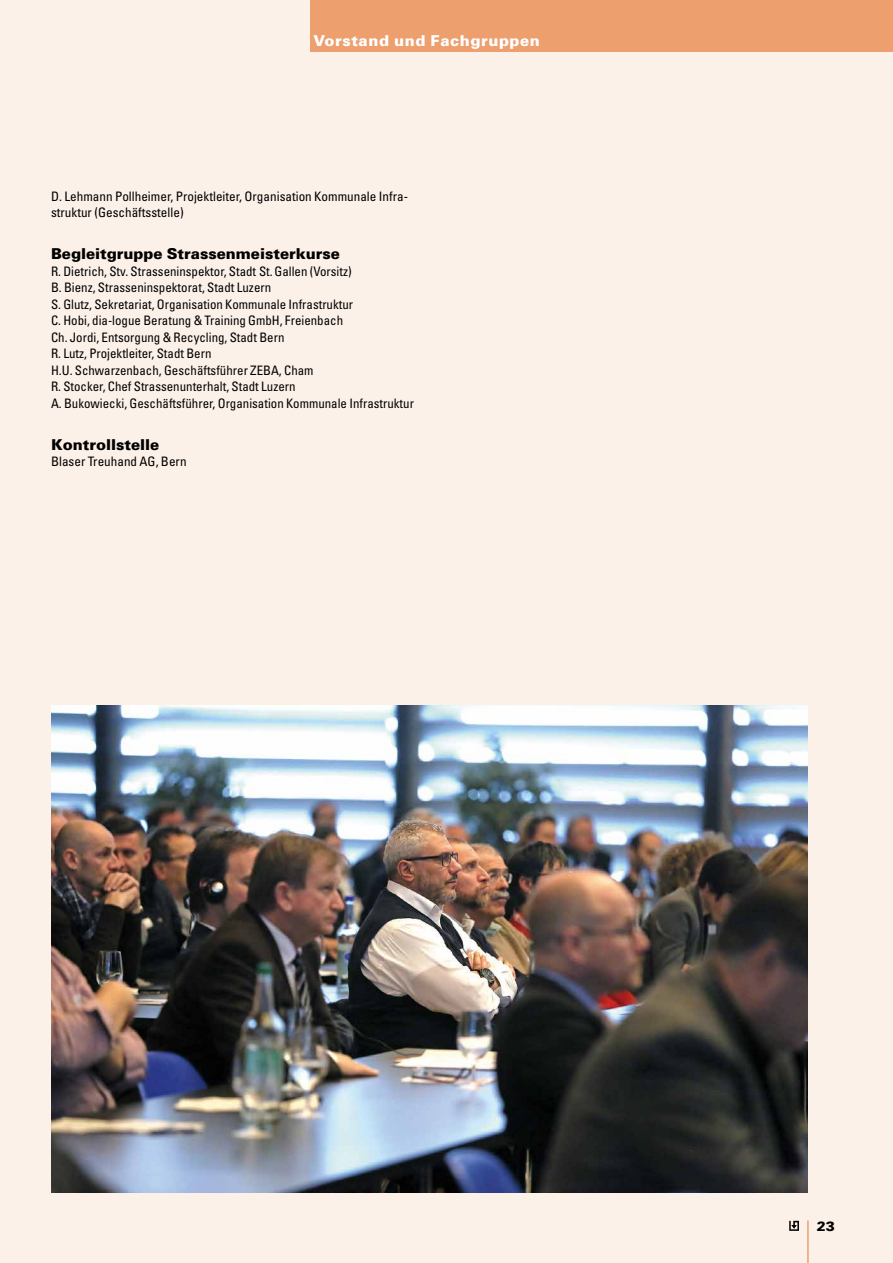
<style>
.page{position:relative;width:893px;height:1263px;background:#fcf1e9}
.page>*{position:absolute;margin:0;border:0;box-sizing:border-box;transform-origin:0 0}
.t1{font:900 15px "Univers";color:#000}
.t2{font:900 15px "Univers";letter-spacing:.04em;color:#fff}
.t3{font:900 13.5px "Univers";color:#000}
.t4{font:condensed 13.05px/16.5px "Univers";color:#000}
</style>
<div class="page">
<hr style="left:807px;top:1220px;width:2px;height:43px;background:#ed9f6e">
<svg style="left:789px;top:1221px;width:10px;height:10px"></svg>
<div style="left:310px;top:0;width:583px;height:51px;background:#ed9f6e"></div>
<img style="left:51px;top:705px;width:757px;height:488px">
<p class="t2" style="left:313px;top:31px;width:228px">Vorstand und Fachgruppen</p>
<p class="t4" style="left:51px;top:188px;width:359px">D. Lehmann Pollheimer, Projektleiter, Organisation Kommunale Infra&shy;struktur (Geschäftsstelle)</p>
<p class="t1" style="left:51px;top:245px;width:290px">Begleitgruppe Strassenmeisterkurse</p>
<p class="t4" style="left:51px;top:263px;width:364px">R. Dietrich, Stv. Strasseninspektor, Stadt St. Gallen (Vorsitz)<br>B. Bienz, Strasseninspektorat, Stadt Luzern<br>S. Glutz, Sekretariat, Organisation Kommunale Infrastruktur<br>C. Hobi, dia-logue Beratung &amp; Training GmbH, Freienbach<br>Ch. Jordi, Entsorgung &amp; Recycling, Stadt Bern<br>R. Lutz, Projektleiter, Stadt Bern<br>H.U. Schwarzenbach, Geschäftsführer ZEBA, Cham<br>R. Stocker, Chef Strassenunterhalt, Stadt Luzern<br>A. Bukowiecki, Geschäftsführer, Organisation Kommunale Infrastruktur</p>
<p class="t1" style="left:51px;top:435px;width:110px">Kontrollstelle</p>
<p class="t4" style="left:51px;top:453px;width:137px">Blaser Treuhand AG, Bern</p>
<p class="t3" style="left:817px;top:1218px;width:20px">23</p>
</div>
